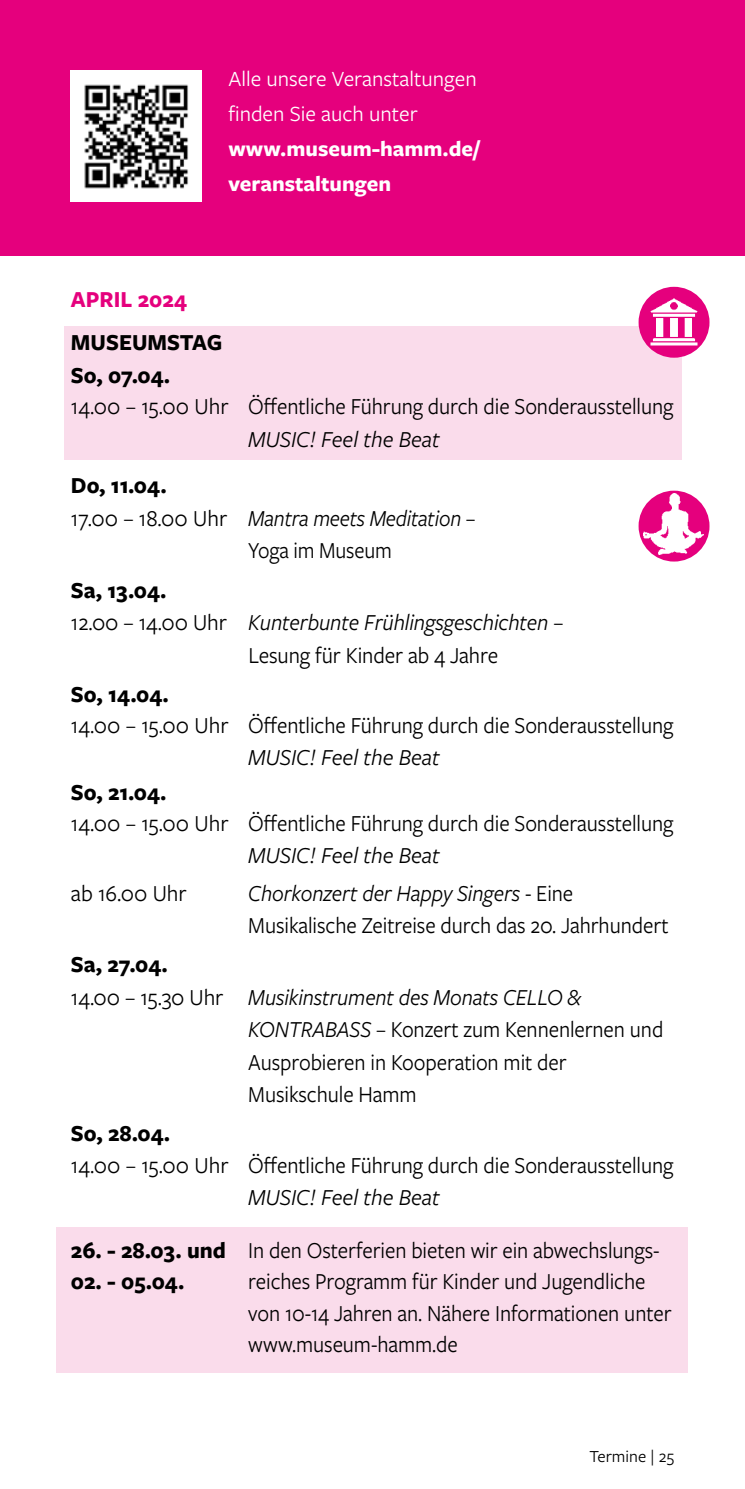
<style>
.page{position:relative;width:745px;height:1489px;background:#fff}
.page>*{position:absolute;margin:0;border:0;box-sizing:border-box;transform-origin:0 0}
.t1{font:23.75px/31.5px "Freight Sans Pro";letter-spacing:-.005em;color:#000;scale:.93 1}
.t2{font:23.75px "Freight Sans Pro";letter-spacing:-.005em;color:#000}
.t3{font:700 23.75px/32.5px "Freight Sans Pro";color:#000}
.t4{font:italic 23.75px "Freight Sans Pro";letter-spacing:-.005em;color:#000}
.t5{font:italic 23.75px "Freight Sans Pro";letter-spacing:-.005em;color:#000;scale:.94 1}
.t6{font:italic 23.75px "Freight Sans Pro";letter-spacing:-.005em;color:#000;scale:.93 1}
.t7{font:italic 23.75px "Freight Sans Pro";letter-spacing:-.005em;color:#000;scale:.91 1}
.t8{font:23.75px "Freight Sans Pro";letter-spacing:-.005em;color:#000;scale:.94 1}
.t9{font:23.75px "Freight Sans Pro";letter-spacing:-.005em;color:#000;scale:.91 1}
.t10{font:700 23.75px "Freight Sans Pro";color:#e5007d}
.t11{font:22.5px/35px "Freight Sans Pro";color:#fff}
.t12{font:700 22.5px/35px "Freight Sans Pro";color:#fff}
.t13{font:17.5px "Freight Sans Pro";color:#000}
.s1{font-style:normal}
.s2{font-style:italic}
.s3{font-weight:700}
</style>
<div class="page">
<div style="left:0;top:0;width:744px;height:255px;background:#e5007d"></div>
<img style="left:71px;top:71px;width:130px;height:130px">
<div style="left:64px;top:327px;width:616px;height:36px;background:#fadceb"></div>
<div style="left:64px;top:359px;width:616px;height:100px;background:#fadceb"></div>
<div style="left:57px;top:1227px;width:630px;height:50px;background:#fadceb"></div>
<div style="left:57px;top:1258px;width:630px;height:113px;background:#fadceb"></div>
<div style="left:638px;top:287px;width:71px;height:71px;background:#e5007d;border-radius:50%"></div>
<img style="left:645px;top:294px;width:57px;height:56px">
<div style="left:638px;top:490px;width:71px;height:71px;background:#e5007d;border-radius:50%"></div>
<img style="left:642px;top:493px;width:61px;height:61px">
<p class="t11" style="left:228px;top:61px;width:249px">Alle unsere Veranstaltungen finden Sie auch unter</p>
<p class="t12" style="left:228px;top:131px;width:253px">www.museum-hamm.de/ veranstaltungen</p>
<p class="t10" style="left:71px;top:283px;width:118px">APRIL 2024</p>
<p class="t3" style="left:71px;top:325px;width:153px">MUSEUMSTAG<br>So, 07.04.</p>
<p class="t2" style="left:71px;top:390px;width:603px">14.00 – 15.00 Uhr Öffentliche Führung durch die Sonderausstellung</p>
<p class="t4" style="left:248px;top:423px;width:193px">MUSIC! Feel the Beat</p>
<p class="t3" style="left:71px;top:468px;width:97px">Do, 11.04.</p>
<p class="t7" style="left:71px;top:502px;width:446px"><span class="s1">17.00 – 18.00 Uhr</span> Mantra meets Meditation –</p>
<p class="t9" style="left:248px;top:534px;width:159px">Yoga im Museum</p>
<p class="t3" style="left:71px;top:573px;width:97px">Sa, 13.04.</p>
<p class="t5" style="left:71px;top:607px;width:525px"><span class="s1">12.00 – 14.00 Uhr</span> Kunterbunte Frühlingsgeschichten –</p>
<p class="t8" style="left:248px;top:639px;width:267px">Lesung für Kinder ab 4 Jahre</p>
<p class="t3" style="left:71px;top:676px;width:99px">So, 14.04.</p>
<p class="t2" style="left:71px;top:709px;width:603px">14.00 – 15.00 Uhr Öffentliche Führung durch die Sonderausstellung</p>
<p class="t4" style="left:248px;top:741px;width:193px">MUSIC! Feel the Beat</p>
<p class="t3" style="left:71px;top:774px;width:97px">So, 21.04.</p>
<p class="t2" style="left:71px;top:807px;width:603px">14.00 – 15.00 Uhr Öffentliche Führung durch die Sonderausstellung</p>
<p class="t4" style="left:248px;top:839px;width:193px">MUSIC! Feel the Beat</p>
<p class="t2" style="left:71px;top:877px;width:117px">ab 16.00 Uhr</p>
<p class="t1" style="left:248px;top:876px;width:453px"><span class="s2">Chorkonzert der Happy Singers</span> - Eine<br>Musikalische Zeitreise durch das 20. Jahrhundert</p>
<p class="t3" style="left:71px;top:947px;width:98px">Sa, 27.04.</p>
<p class="t6" style="left:71px;top:981px;width:550px"><span class="s1">14.00 – 15.30 Uhr</span> Musikinstrument des Monats CELLO &amp;</p>
<p class="t1" style="left:248px;top:1012px;width:447px"><span class="s2">KONTRABASS –</span> Konzert zum Kennenlernen und</p>
<p class="t1" style="left:248px;top:1045px;width:343px">Ausprobieren in Kooperation mit der</p>
<p class="t1" style="left:248px;top:1077px;width:182px">Musikschule Hamm</p>
<p class="t3" style="left:71px;top:1116px;width:101px">So, 28.04.</p>
<p class="t2" style="left:71px;top:1148px;width:603px">14.00 – 15.00 Uhr Öffentliche Führung durch die Sonderausstellung</p>
<p class="t4" style="left:248px;top:1181px;width:193px">MUSIC! Feel the Beat</p>
<p class="t1" style="left:71px;top:1233px;width:634px"><span class="s3">26. - 28.03. und</span> In den Osterferien bieten wir ein abwechslungs-</p>
<p class="t3" style="left:71px;top:1264px;width:115px">02. - 05.04.</p>
<p class="t1" style="left:248px;top:1264px;width:456px">reiches Programm für Kinder und Jugendliche von 10-14 Jahren an. Nähere Informationen unter www.museum-hamm.de</p>
<p class="t13" style="left:589px;top:1444px;width:86px">Termine | 25</p>
</div>
